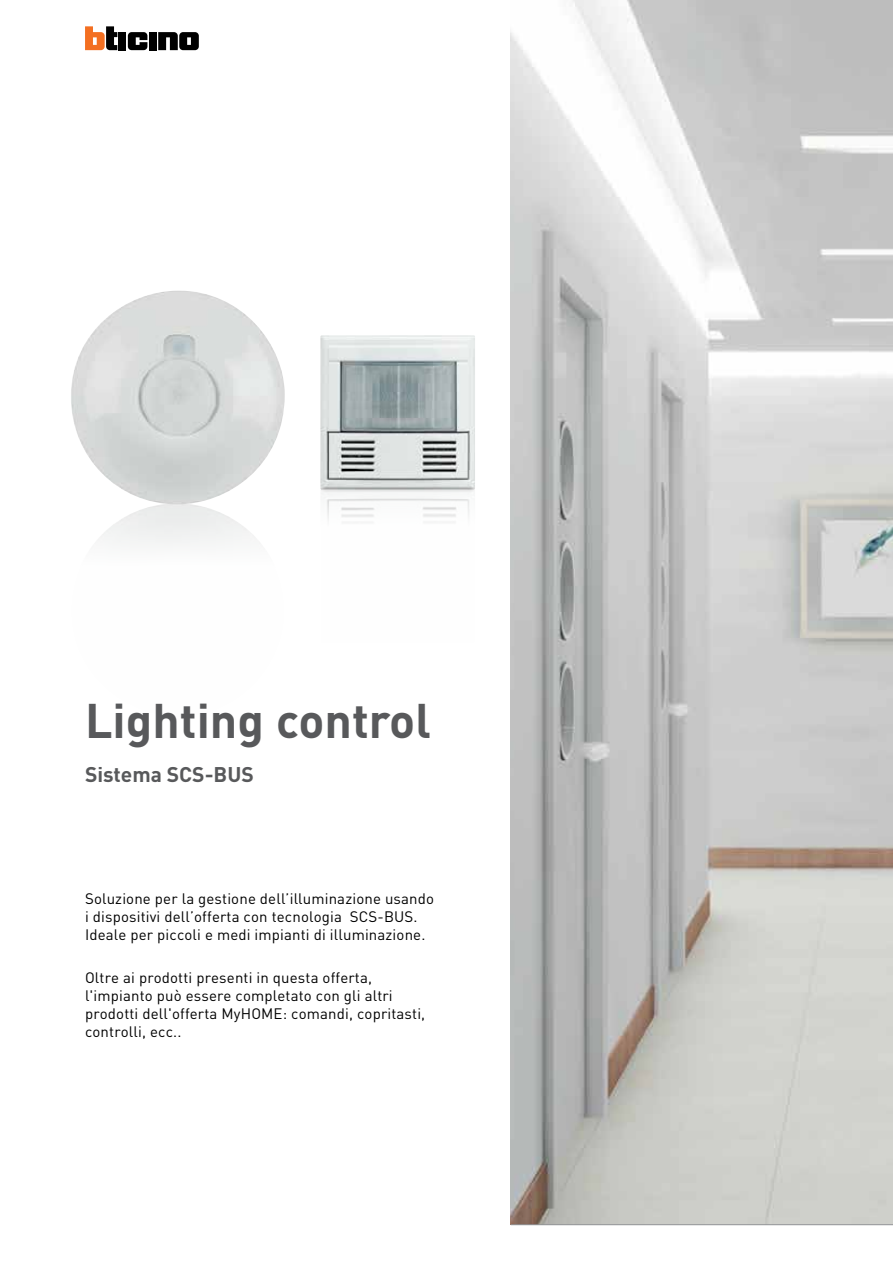
<style>
.page{position:relative;width:893px;height:1263px;background:#fff}
.page>*{position:absolute;margin:0;border:0;box-sizing:border-box;transform-origin:0 0}
.t1{font:700 48px "DIN Pro";color:#58595b}
.t2{font:700 21px "DIN Pro";color:#58595b}
.t3{font:15px/18px "DIN Pro";letter-spacing:.01em;color:#000}
</style>
<div class="page">
<img style="left:510px;top:0;width:383px;height:1224px">
<img style="left:71px;top:291px;width:214px;height:213px;border-radius:106px">
<img style="left:320px;top:335px;width:155px;height:185px">
<hr style="left:511px;top:1224px;width:382px;height:1px;background:#939598">
<svg style="left:128px;top:32px;width:19px;height:18px"></svg>
<div style="left:149px;top:32px;width:8px;height:18px;background:#000"></div>
<div style="left:118px;top:32px;width:8px;height:18px;background:#000"></div>
<svg style="left:85px;top:26px;width:32px;height:24px"></svg>
<svg style="left:158px;top:32px;width:41px;height:18px"></svg>
<h1 class="t1" style="left:85px;top:688px;width:347px">Lighting control</h1>
<h2 class="t2" style="left:85px;top:760px;width:170px">Sistema SCS-BUS</h2>
<p class="t3" style="left:85px;top:889px;width:351px">Soluzione per la gestione dell’illuminazione usando i dispositivi dell’offerta con tecnologia SCS-BUS.<br>Ideale per piccoli e medi impianti di illuminazione.</p>
<p class="t3" style="left:85px;top:967px;width:342px">Oltre ai prodotti presenti in questa offerta, l'impianto può essere completato con gli altri prodotti dell'offerta MyHOME: comandi, copritasti, controlli, ecc..</p>
</div>
